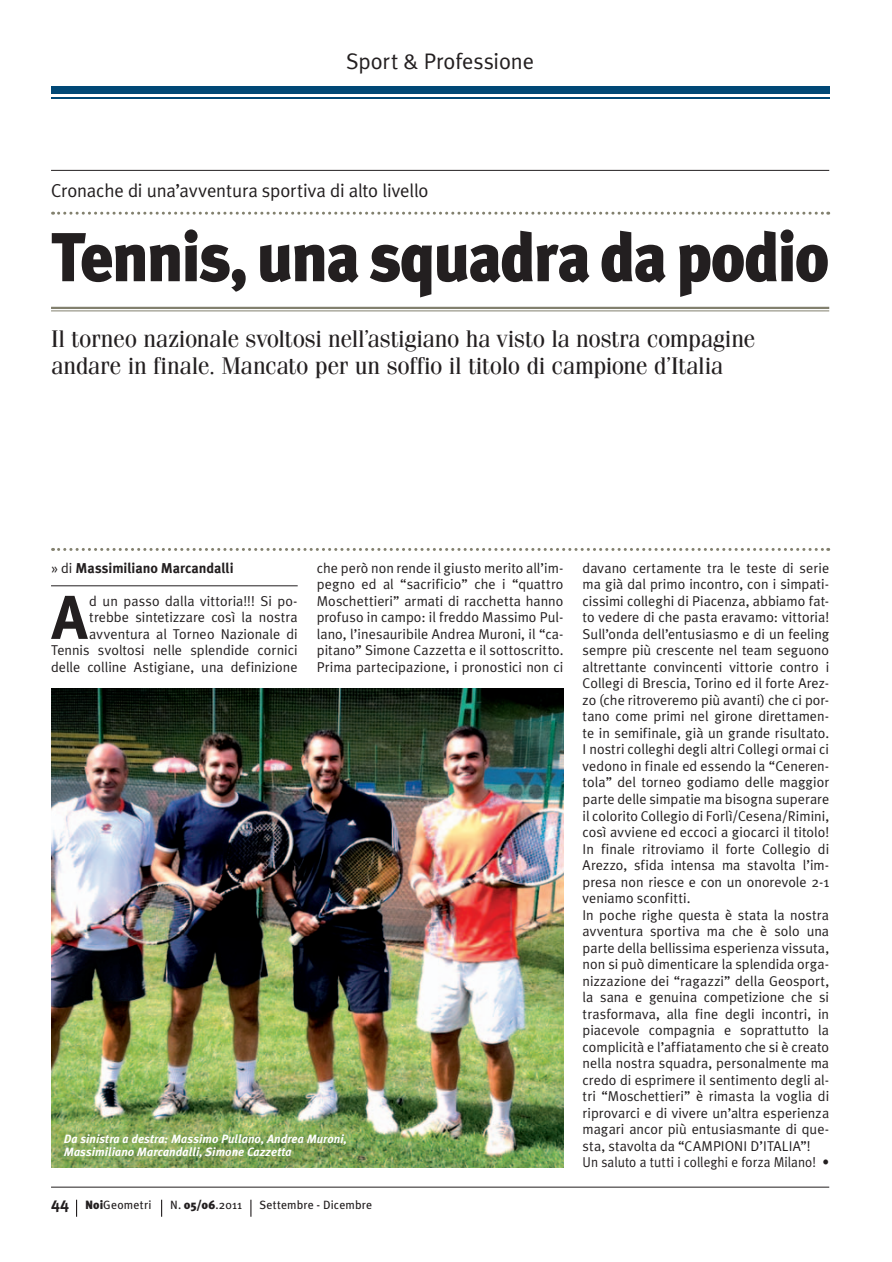
<style>
.page{position:relative;width:892px;height:1262px;background:#fff}
.page>*{position:absolute;margin:0;border:0;box-sizing:border-box;transform-origin:0 0}
.t1{font:900 69px "Meta Plus";letter-spacing:-.03em;color:#231f20;scale:.94 1}
.t2{font:700 61.8px "Meta Plus";color:#231f20}
.t3{font:24px/27px "Fenice";letter-spacing:-.015em;color:#231f20}
.t4{font:22.5px "Meta Plus Normal";letter-spacing:-.005em;color:#231f20}
.t5{font:18.75px "Meta Plus Normal";letter-spacing:-.01em;color:#231f20}
.t6{font:14.25px/16.5px "Meta Plus Normal";color:#231f20;text-align:right}
.t7{font:700 14.25px "Meta Plus";letter-spacing:-.005em;color:#231f20}
.t8{font:italic 700 12px/13.5px "Meta Plus";letter-spacing:.005em;color:#fff}
.t9{font:12px "Meta Plus";letter-spacing:.01em;color:#231f20}
.s1{font-family:"Meta Plus Normal";font-weight:400}
.s2{font-weight:700;font-size:16.5px}
.s3{font-weight:900}
</style>
<div class="page">
<hr style="left:51px;top:1186px;width:778px;height:1px;background:#231f20">
<hr style="left:51px;top:170px;width:778px;height:1px;background:#231f20">
<svg style="left:76px;top:1199px;width:1px;height:17px"></svg>
<svg style="left:161px;top:1199px;width:1px;height:17px"></svg>
<svg style="left:250px;top:1199px;width:1px;height:17px"></svg>
<hr style="left:51px;top:585px;width:247px;height:1px;background:#231f20">
<svg style="left:53px;top:548px;width:776px;height:3px"></svg>
<svg style="left:53px;top:212px;width:776px;height:3px"></svg>
<hr style="left:51px;top:307px;width:778px;height:2px;background:#82806e">
<hr style="left:51px;top:310px;width:778px;height:1px;background:#82806e">
<img style="left:51px;top:688px;width:512px;height:479px">
<div style="left:51px;top:86px;width:778px;height:8px;background:#004876"></div>
<hr style="left:51px;top:97px;width:778px;height:1px;background:#004876">
<h3 class="t4" style="left:346px;top:53px;width:190px">Sport &amp; Professione</h3>
<h3 class="t5" style="left:51px;top:183px;width:379px">Cronache di una’avventura sportiva di alto livello</h3>
<h1 class="t1" style="left:51px;top:229px;width:829px">Tennis, una squadra da podio</h1>
<h3 class="t3" style="left:51px;top:327px;width:706px">Il torneo nazionale svoltosi nell’astigiano ha visto la nostra compagine andare in finale. Mancato per un soffio il titolo di campione d’Italia</h3>
<p class="t6" style="left:317px;top:560px;width:248px;text-align:justify">che però non rende il giusto merito all’im&shy;pegno ed al “sacrificio” che i “quattro Moschettieri” armati di racchetta hanno profuso in campo: il freddo Massimo Pul&shy;lano, l’inesauribile Andrea Muroni, il “ca&shy;pitano” Simone Cazzetta e il sottoscritto.<br>Prima partecipazione, i pronostici non ci</p>
<p class="t6" style="left:583px;top:560px;width:248px;text-align:left">davano certamente tra le teste di serie ma già dal primo incontro, con i simpati&shy;cissimi colleghi di Piacenza, abbiamo fat&shy;to vedere di che pasta eravamo: vittoria!<br>Sull’onda dell’entusiasmo e di un feeling sempre più crescente nel team seguono altrettante convincenti vittorie contro i Collegi di Brescia, Torino ed il forte Arez&shy;zo (che ritroveremo più avanti) che ci por&shy;tano come primi nel girone direttamen&shy;te in semifinale, già un grande risultato.<br>I nostri colleghi degli altri Collegi ormai ci vedono in finale ed essendo la “Ceneren&shy;tola” del torneo godiamo delle maggior parte delle simpatie ma bisogna superare il colorito Collegio di Forlì/Cesena/Rimini, così avviene ed eccoci a giocarci il titolo!<br>In finale ritroviamo il forte Collegio di Arezzo, sfida intensa ma stavolta l’im&shy;presa non riesce e con un onorevole 2-1 veniamo sconfitti.<br>In poche righe questa è stata la nostra avventura sportiva ma che è solo una parte della bellissima esperienza vissuta, non si può dimenticare la splendida orga&shy;nizzazione dei “ragazzi” della Geosport, la sana e genuina competizione che si trasformava, alla fine degli incontri, in piacevole compagnia e soprattutto la complicità e l’affiatamento che si è creato nella nostra squadra, personalmente ma credo di esprimere il sentimento degli al&shy;tri “Moschettieri” è rimasta la voglia di riprovarci e di vivere un’altra esperienza magari ancor più entusiasmante di que&shy;sta, stavolta da “CAMPIONI D’ITALIA”!<br>Un saluto a tutti i colleghi e forza Milano! •</p>
<p class="t7" style="left:51px;top:562px;width:184px"><span class="s1">» di</span> Massimiliano Marcandalli</p>
<h2 class="t2" style="left:52px;top:593px;width:37px">A</h2>
<p class="t6" style="left:51px;top:593px;width:248px">d un passo dalla vittoria!!! Si po&shy;trebbe sintetizzare così la nostra avventura al Torneo Nazionale di Tennis svoltosi nelle splendide cornici delle colline Astigiane, una definizione</p>
<p class="t8" style="left:64px;top:1132px;width:285px">Da sinistra a destra: Massimo Pullano, Andrea Muroni,<br>Massimiliano Marcandalli, Simone Cazzetta</p>
<p class="t9" style="left:51px;top:1197px;width:102px"><span class="s2">44</span> <span class="s3">Noi</span>Geometri</p>
<p class="t9" style="left:170px;top:1197px;width:73px">N. <span class="s3">05/06</span>.2011</p>
<p class="t9" style="left:259px;top:1197px;width:114px">Settembre - Dicembre</p>
</div>
